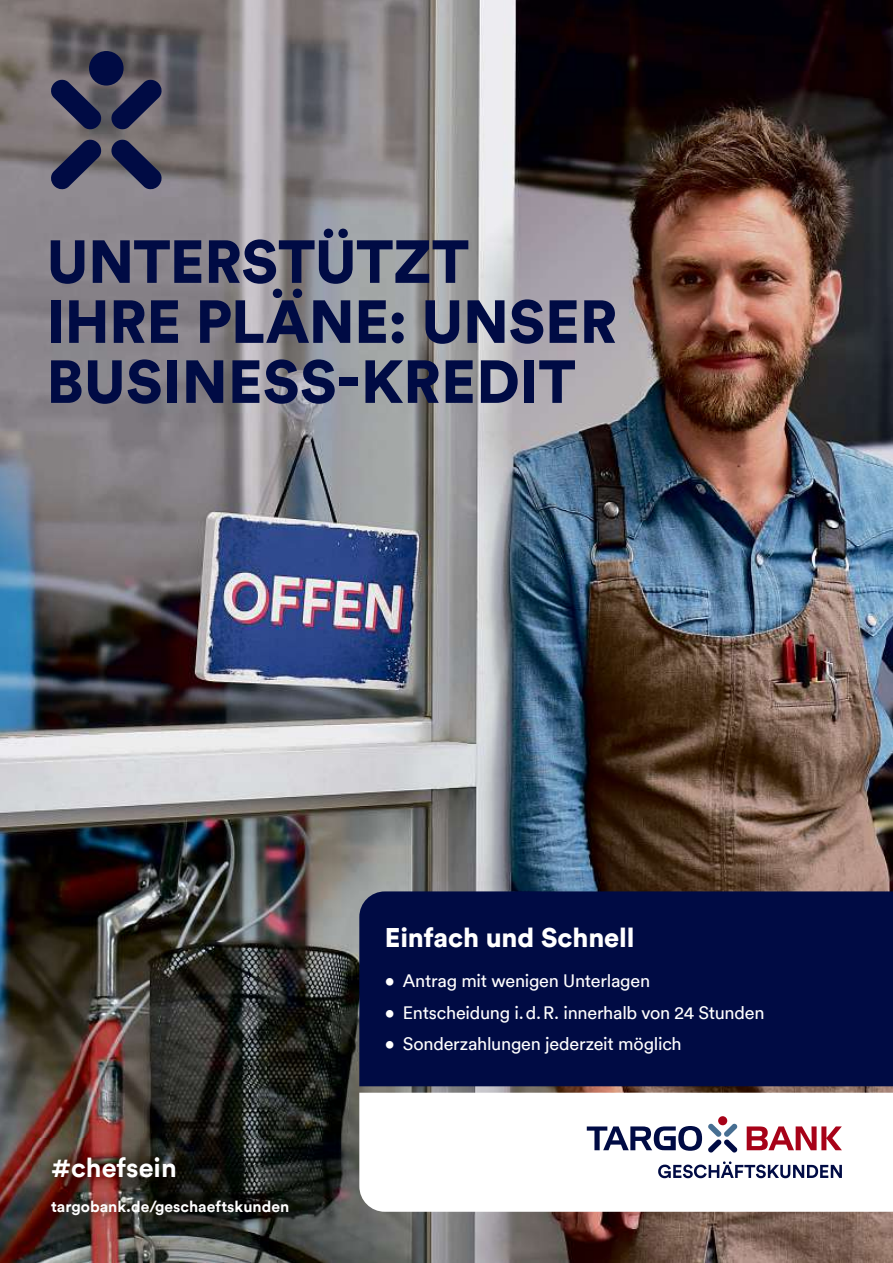
<style>
.page{position:relative;width:893px;height:1263px;background:#fff}
.page>*{position:absolute;margin:0;border:0;box-sizing:border-box;transform-origin:0 0}
.t1{font:900 60px/60px "Circular Pro TT";letter-spacing:-.005em;color:#000b44}
.t2{font:900 27px "Circular Pro TT";letter-spacing:-.005em;color:#fff}
.t3{font:700 27px "Circular Pro TT";color:#fff}
.t4{font:18px "Circular Pro TT";letter-spacing:-.015em;color:#fff}
.t5{font:700 15.75px "Circular Pro TT";color:#fff}
</style>
<div class="page">
<img style="left:0;top:0;width:893px;height:1263px">
<svg style="left:50px;top:79px;width:113px;height:111px;background:#4b4b62"></svg>
<div style="left:89px;top:51px;width:35px;height:35px;background:#000b44;border-radius:50%"></div>
<svg style="left:359px;top:1093px;width:534px;height:119px"></svg>
<div style="left:359px;top:891px;width:534px;height:195px;background:#000b44"></div>
<svg style="left:587px;top:1126px;width:115px;height:25px"></svg>
<svg style="left:747px;top:1126px;width:95px;height:24px"></svg>
<svg style="left:708px;top:1123px;width:29px;height:30px"></svg>
<div style="left:718px;top:1116px;width:9px;height:9px;background:#a70218;border-radius:50%"></div>
<svg style="left:658px;top:1161px;width:184px;height:17px"></svg>
<img style="left:33px;top:1138px;width:274px;height:95px">
<h1 class="t1" style="left:46px;top:232px;width:572px">UNTERSTÜTZT<br>IHRE PLÄNE: UNSER<br>BUSINESS-KREDIT</h1>
<h2 class="t3" style="left:51px;top:1158px;width:127px">#chefsein</h2>
<p class="t5" style="left:51px;top:1201px;width:240px">targobank.de/geschaeftskunden</p>
<h2 class="t2" style="left:385px;top:922px;width:251px">Einfach und Schnell</h2>
<p class="t4" style="left:385px;top:974px;width:267px">• Antrag mit wenigen Unterlagen</p>
<p class="t4" style="left:385px;top:1006px;width:381px">• Entscheidung i.d.R. innerhalb von 24 Stunden</p>
<p class="t4" style="left:385px;top:1037px;width:298px">• Sonderzahlungen jederzeit möglich</p>
</div>
